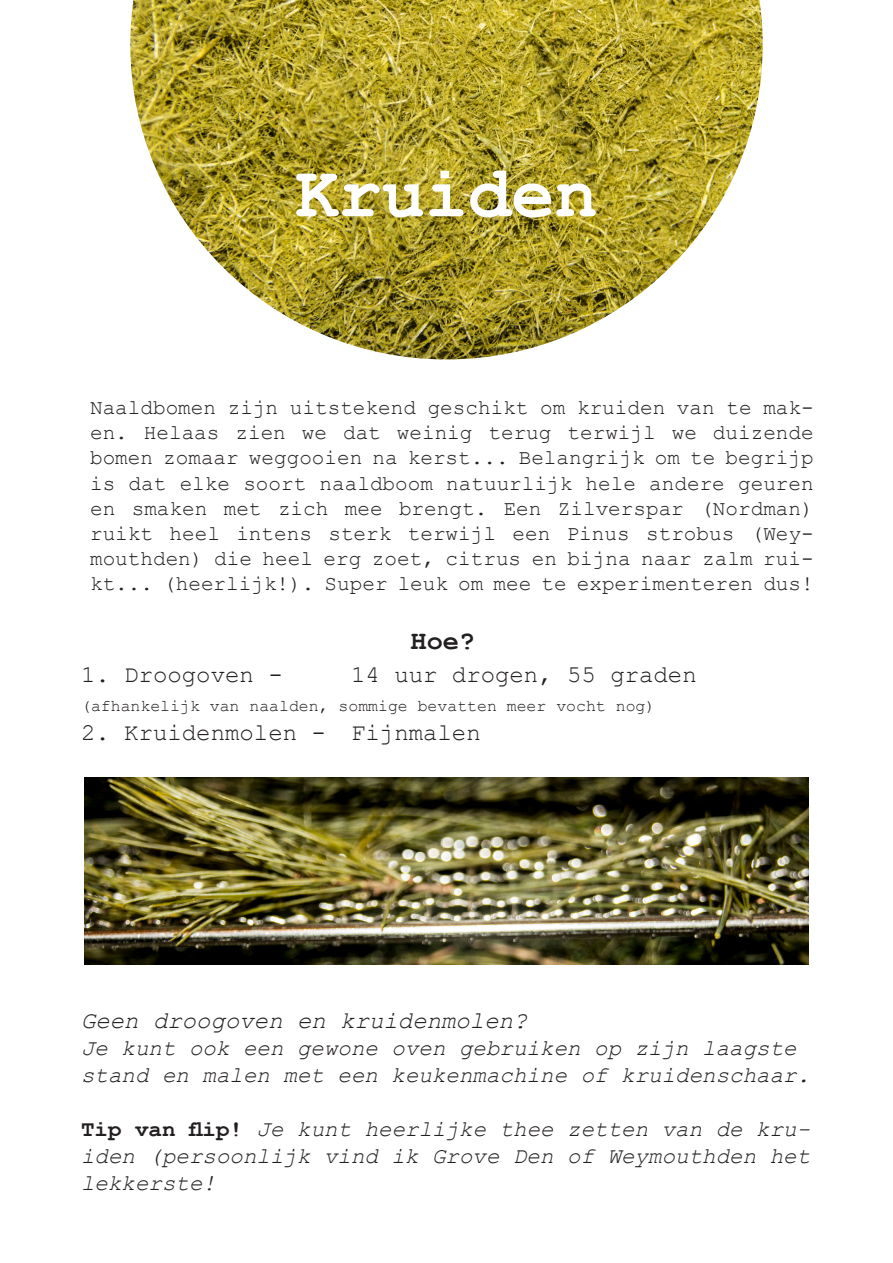
<style>
.page{position:relative;width:893px;height:1263px;background:#fff}
.page>*{position:absolute;margin:0;border:0;box-sizing:border-box;transform-origin:0 0}
.t1{font:700 72px "Courier New";color:#fff}
.t2{font:700 27px "Courier New";color:#231f20}
.t3{font:24px "Courier New";color:#231f20}
.t4{font:italic 24px "Courier New";color:#231f20}
.t5{font:italic 22.5px/27px "Courier New";color:#231f20}
.t6{font:21px/25.2px "Courier New";color:#231f20;text-align:justify}
.t7{font:16.5px "Courier New";color:#231f20}
.s1{font-weight:700;font-style:normal}
</style>
<div class="page">
<img style="left:130px;top:0;width:633px;height:359px">
<img style="left:85px;top:777px;width:723px;height:188px">
<p class="t1" style="left:295px;top:149px;width:304px">Kruiden</p>
<p class="t6" style="left:90px;top:394px;width:725px">Naaldbomen zijn uitstekend geschikt om kruiden van te mak&shy;en. Helaas zien we dat weinig terug terwijl we duizende bomen zomaar weggooien na kerst... Belangrijk om te begrijp is dat elke soort naaldboom natuurlijk hele andere geuren en smaken met zich mee brengt. Een Zilverspar (Nordman) ruikt heel intens sterk terwijl een Pinus strobus (Wey&shy;mouthden) die heel erg zoet, citrus en bijna naar zalm rui&shy;kt... (heerlijk!). Super leuk om mee te experimenteren dus!</p>
<p class="t2" style="left:411px;top:623px;width:66px">Hoe?</p>
<p class="t3" style="left:81px;top:660px;width:203px">1. Droogoven -</p>
<p class="t3" style="left:351px;top:660px;width:347px">14 uur drogen, 55 graden</p>
<p class="t7" style="left:81px;top:696px;width:576px">(afhankelijk van naalden, sommige bevatten meer vocht nog)</p>
<p class="t3" style="left:81px;top:717px;width:401px">2. Kruidenmolen - Fijnmalen</p>
<p class="t4" style="left:81px;top:1004px;width:448px">Geen droogoven en kruidenmolen?</p>
<p class="t5" style="left:81px;top:1033px;width:731px">Je kunt ook een gewone oven gebruiken op zijn laagste stand en malen met een keukenmachine of kruidenschaar.</p>
<p class="t5" style="left:81px;top:1114px;width:731px;text-align:justify"><span class="s1">Tip van flip!</span> Je kunt heerlijke thee zetten van de kru&shy;iden (persoonlijk vind ik Grove Den of Weymouthden het lekkerste!</p>
</div>
